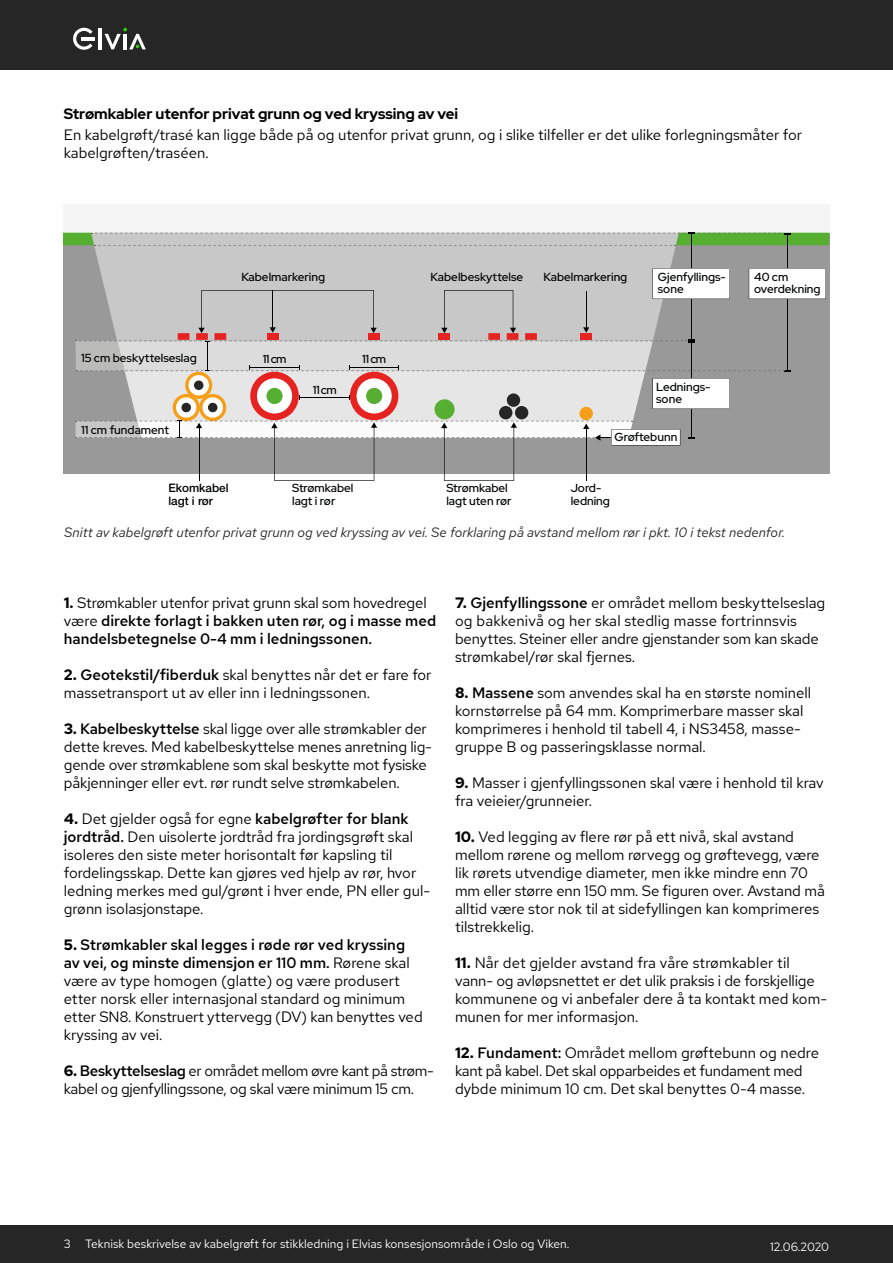
<style>
.page{position:relative;width:893px;height:1263px;background:#fff}
.page>*{position:absolute;margin:0;border:0;box-sizing:border-box;transform-origin:0 0}
.t1{font:15px/18px "Red Hat Text";color:#000}
.t2{font:500 15px/18px "Red Hat Text";color:#000}
.t3{font:15px/18px "Red Hat Text";letter-spacing:-.02em;color:#000}
.t4{font:700 15px "Red Hat Display";color:#000}
.t5{font:italic 13.5px "Red Hat Text";color:#262626}
.t6{font:12px "Red Hat Text";color:#fff}
.t7{font:500 11.7px/12.6px "Red Hat Display";color:#010202}
.t8{font:500 11.7px/12.6px "Helvetica Neue LT Std";color:#010202}
.s1{font-weight:700}
.s2{font-weight:400}
.s3{font-weight:500}
</style>
<div class="page">
<div style="left:0;top:0;width:893px;height:69px;background:#262626"></div>
<div style="left:0;top:1226px;width:893px;height:37px;background:#262626"></div>
<div style="left:63px;top:204px;width:766px;height:29px;background:#f5f5f5"></div>
<div style="left:63px;top:233px;width:766px;height:241px;background:#999"></div>
<div style="left:94px;top:246px;width:582px;height:22px;background:#c9c8c8"></div>
<hr style="left:787px;top:233px;width:1px;height:138px;background:#010202">
<hr style="left:691px;top:233px;width:1px;height:107px;background:#010202">
<svg style="left:63px;top:233px;width:766px;height:13px"></svg>
<svg style="left:75px;top:268px;width:751px;height:213px"></svg>
<svg style="left:73px;top:28px;width:22px;height:22px"></svg>
<hr style="left:99px;top:28px;width:3px;height:21px;background:#fff">
<svg style="left:104px;top:28px;width:42px;height:21px"></svg>
<p class="t4" style="left:64px;top:104px;width:396px">Strømkabler utenfor privat grunn og ved kryssing av vei</p>
<p class="t1" style="left:64px;top:126px;width:740px">En kabelgrøft/trasé kan ligge både på og utenfor privat grunn, og i slike tilfeller er det ulike forlegningsmåter for kabelgrøften/traséen.</p>
<p class="t7" style="left:241px;top:271px;width:85px">Kabelmarkering</p>
<p class="t7" style="left:431px;top:271px;width:94px">Kabelbeskyttelse</p>
<p class="t7" style="left:543px;top:271px;width:85px">Kabelmarkering</p>
<p class="t7" style="left:658px;top:270px;width:70px">Gjenfyllings&shy;sone</p>
<p class="t7" style="left:754px;top:270px;width:68px">40 cm overdekning</p>
<p class="t7" style="left:81px;top:351px;width:117px">15 cm beskyttelseslag</p>
<p class="t7" style="left:81px;top:423px;width:89px">11 cm fundament</p>
<p class="t7" style="left:263px;top:353px;width:25px">11 cm</p>
<p class="t7" style="left:362px;top:353px;width:25px">11 cm</p>
<p class="t7" style="left:313px;top:383px;width:25px">11 cm</p>
<p class="t8" style="left:168px;top:482px;width:62px">Ekomkabel lagt i rør</p>
<p class="t7" style="left:446px;top:482px;width:67px">Strømkabel lagt uten rør</p>
<p class="t7" style="left:292px;top:482px;width:63px">Strømkabel lagt i rør</p>
<p class="t7" style="left:656px;top:380px;width:56px">Lednings&shy;sone</p>
<p class="t7" style="left:614px;top:431px;width:64px">Grøftebunn</p>
<p class="t7" style="left:571px;top:482px;width:41px">Jord&shy;ledning</p>
<p class="t5" style="left:64px;top:523px;width:722px">Snitt av kabelgrøft utenfor privat grunn og ved kryssing av vei. Se forklaring på avstand mellom rør i pkt. 10 i tekst nedenfor.</p>
<p class="t2" style="left:64px;top:594px;width:374px"><span class="s1">1.</span> <span class="s2">Strømkabler utenfor privat grunn skal som hovedregel være</span> direkte forlagt i bakken uten rør, og i masse med handelsbetegnelse 0-4 mm i ledningssonen.</p>
<p class="t1" style="left:64px;top:666px;width:369px"><span class="s1">2.</span> <span class="s3">Geotekstil/fiberduk</span> skal benyttes når det er fare for massetransport ut av eller inn i ledningssonen.</p>
<p class="t1" style="left:64px;top:720px;width:370px"><span class="s1">3.</span> <span class="s3">Kabelbeskyttelse</span> skal ligge over alle strømkabler der dette kreves. Med kabelbeskyttelse menes anretning lig&shy;gende over strømkablene som skal beskytte mot fysiske påkjenninger eller evt. rør rundt selve strømkabelen.</p>
<p class="t1" style="left:64px;top:810px;width:368px"><span class="s1">4.</span> Det gjelder også for egne <span class="s3">kabelgrøfter for blank jordtråd.</span> Den uisolerte jordtråd fra jordingsgrøft skal isoleres den siste meter horisontalt før kapsling til fordelingsskap. Dette kan gjøres ved hjelp av rør, hvor ledning merkes med gul/grønt i hver ende, PN eller gul&shy;grønn isolasjonstape.</p>
<p class="t1" style="left:64px;top:936px;width:360px"><span class="s1">5.</span> <span class="s3">Strømkabler skal legges i røde rør ved kryssing av vei, og minste dimensjon er 110 mm.</span> Rørene skal være av type homogen (glatte) og være produsert etter norsk eller internasjonal standard og minimum etter SN8. Konstruert yttervegg (DV) kan benyttes ved kryssing av vei.</p>
<p class="t3" style="left:64px;top:1062px;width:372px"><span class="s1">6.</span> <span class="s3">Beskyttelseslag</span> er området mellom øvre kant på strøm&shy;kabel og gjenfyllingssone, og skal være minimum 15 cm.</p>
<p class="t1" style="left:455px;top:594px;width:372px"><span class="s1">7.</span> <span class="s3">Gjenfyllingssone</span> er området mellom beskyttelseslag og bakkenivå og her skal stedlig masse fortrinnsvis benyttes. Steiner eller andre gjenstander som kan skade strømkabel/rør skal fjernes.</p>
<p class="t1" style="left:455px;top:684px;width:358px"><span class="s1">8.</span> <span class="s3">Massene</span> som anvendes skal ha en største nominell kornstørrelse på 64 mm. Komprimerbare masser skal komprimeres i henhold til tabell 4, i NS3458, masse&shy;gruppe B og passeringsklasse normal.</p>
<p class="t1" style="left:455px;top:774px;width:370px"><span class="s1">9.</span> Masser i gjenfyllingssonen skal være i henhold til krav fra veieier/grunneier.</p>
<p class="t1" style="left:455px;top:828px;width:372px"><span class="s1">10.</span> Ved legging av flere rør på ett nivå, skal avstand mellom rørene og mellom rørvegg og grøftevegg, være lik rørets utvendige diameter, men ikke mindre enn 70 mm eller større enn 150 mm. Se figuren over. Avstand må alltid være stor nok til at sidefyllingen kan komprimeres tilstrekkelig.</p>
<p class="t1" style="left:455px;top:954px;width:374px"><span class="s1">11.</span> Når det gjelder avstand fra våre strømkabler til vann- og avløpsnettet er det ulik praksis i de forskjellige kommunene og vi anbefaler dere å ta kontakt med kom&shy;munen for mer informasjon.</p>
<p class="t1" style="left:455px;top:1044px;width:366px"><span class="s1">12.</span> <span class="s3">Fundament:</span> Området mellom grøftebunn og nedre kant på kabel. Det skal opparbeides et fundament med dybde minimum 10 cm. Det skal benyttes 0-4 masse.</p>
<p class="t6" style="left:64px;top:1236px;width:507px">3 Teknisk beskrivelse av kabelgrøft for stikkledning i Elvias konsesjonsområde i Oslo og Viken.</p>
<p class="t6" style="left:770px;top:1238px;width:61px">12.06.2020</p>
</div>
